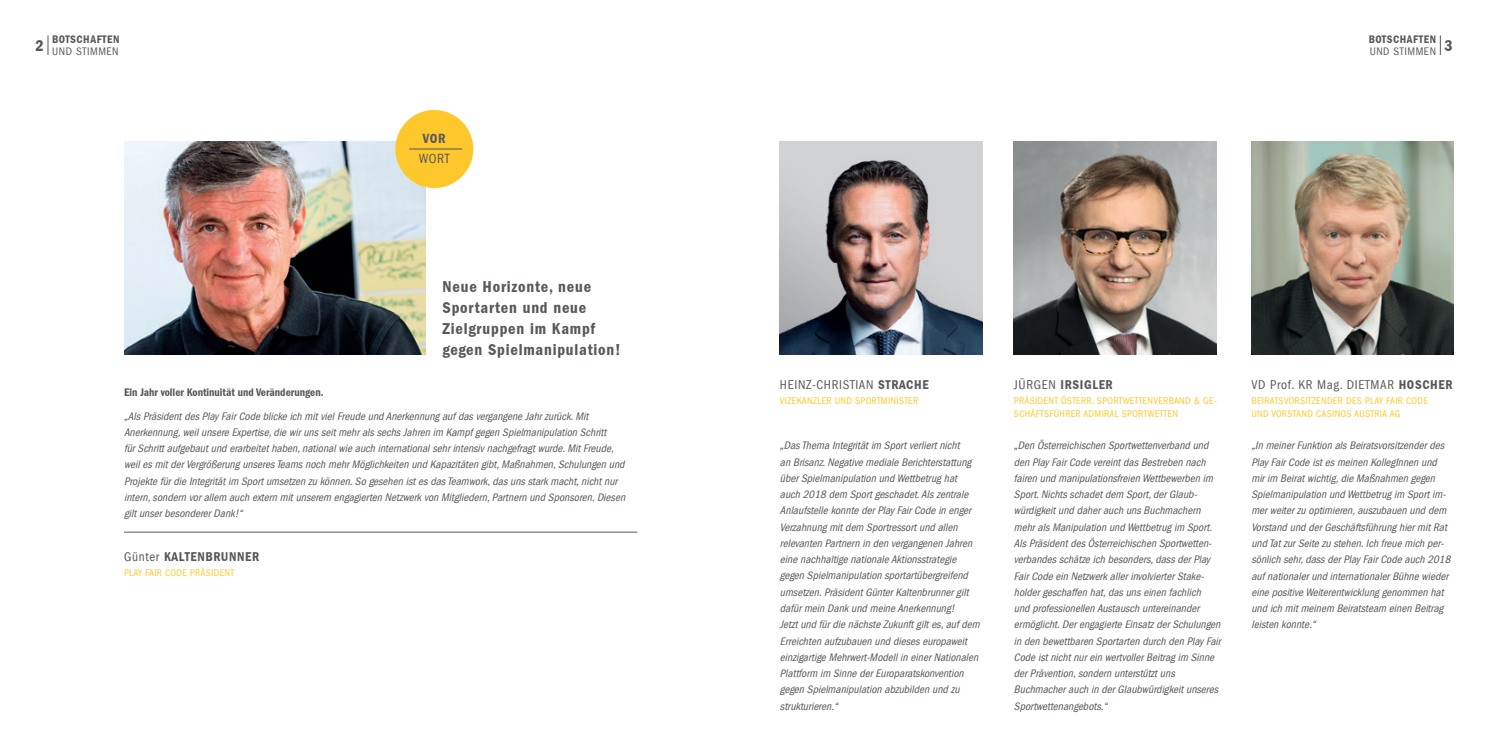
<style>
.page{position:relative;width:1489px;height:745px;background:#fff}
.page>*{position:absolute;margin:0;border:0;box-sizing:border-box;transform-origin:0 0}
.t1{font:600 condensed 16.25px/21.2px "Franklin Gothic";letter-spacing:.05em;color:#57585a}
.t2{font:condensed 13.75px "Franklin Gothic";color:#57585a}
.t3{font:600 condensed 13.75px "Franklin Gothic";color:#57585a}
.t4{font:condensed 13.12px "Franklin Gothic";letter-spacing:.05em;color:#57585a}
.t5{font:600 condensed 13.12px "Franklin Gothic";letter-spacing:.05em;color:#57585a}
.t6{font:italic condensed 11.25px/16.2px "Franklin Gothic";color:#57585a}
.t7{font:600 condensed 11.25px/11.2px "Franklin Gothic";letter-spacing:.05em;color:#57585a;text-align:right}
.t8{font:600 condensed 11.25px "Franklin Gothic";color:#57585a}
.t9{font:condensed 10px/12.5px "Franklin Gothic";letter-spacing:.03em;color:#fec82d}
.s1{font-weight:400}
.s2{font-weight:600}
</style>
<div class="page">
<img style="left:124px;top:142px;width:301px;height:212px">
<hr style="left:124px;top:531px;width:513px;height:1px;background:#57585a">
<div style="left:395px;top:110px;width:78px;height:78px;background:#fec82d;border-radius:50%"></div>
<hr style="left:409px;top:149px;width:53px;height:1px;background:#57585a">
<svg style="left:48px;top:35px;width:1px;height:20px"></svg>
<svg style="left:1439px;top:35px;width:1px;height:20px"></svg>
<img style="left:780px;top:142px;width:201px;height:212px">
<img style="left:1013px;top:142px;width:202px;height:212px">
<img style="left:1251px;top:142px;width:202px;height:212px">
<p class="t7" style="left:35px;top:34px;width:86px">BOTSCHAFTEN<br><sup>2</sup> <span class="s1">UND STIMMEN</span></p>
<p class="t7" style="left:1368px;top:34px;width:86px;text-align:left">BOTSCHAFTEN<br><span class="s1">UND STIMMEN</span> <sup>3</sup></p>
<p class="t3" style="left:423px;top:131px;width:24px">VOR</p>
<p class="t2" style="left:419px;top:151px;width:32px">WORT</p>
<h1 class="t1" style="left:442px;top:275px;width:180px">Neue Horizonte, neue<br>Sportarten und neue<br>Zielgruppen im Kampf gegen Spielmanipulation!</h1>
<p class="t8" style="left:124px;top:386px;width:201px">Ein Jahr voller Kontinuität und Veränderungen.</p>
<p class="t6" style="left:124px;top:407px;width:505px">„AlsPräsidentdesPlayFairCodeblickeich mitvielFreudeund AnerkennungaufdasvergangeneJahrzurück.Mit Anerkennung,weilunsereExpertise,diewirunsseitmehralssechsJahren im Kampfgegen Spielmanipulation Schritt fürSchrittaufgebautund erarbeitethaben,nationalwieauch internationalsehrintensivnachgefragtwurde.MitFreude, weilesmitderVergrößerungunseresTeamsnoch mehrMöglichkeiten und Kapazitäten gibt,Maßnahmen,Schulungen und ProjektefürdieIntegritätim Sportumsetzen zu können.So gesehen istesdasTeamwork,dasunsstarkmacht,nichtnur intern,sondern vorallem auch extern mitunserem engagierten Netzwerkvon Mitgliedern,Partnern und Sponsoren.Diesen giltunserbesondererDank!“</p>
<p class="t5" style="left:124px;top:548px;width:137px"><span class="s1">Günter</span> KALTENBRUNNER</p>
<p class="t9" style="left:124px;top:566px;width:111px">PLAY FAIR CODE PRÄSIDENT</p>
<p class="t4" style="left:780px;top:377px;width:150px">HEINZ-CHRISTIAN <span class="s2">STRACHE</span></p>
<p class="t5" style="left:1013px;top:376px;width:100px"><span class="s1">JÜRGEN</span> IRSIGLER</p>
<p class="t4" style="left:1251px;top:377px;width:202px">VD Prof. KR Mag. DIETMAR <span class="s2">HOSCHER</span></p>
<p class="t9" style="left:780px;top:394px;width:140px">VIZEKANZLER UND SPORTMINISTER</p>
<p class="t9" style="left:1013px;top:394px;width:204px">PRÄSIDENT ÖSTERR. SPORTWETTENVERBAND &amp; GE-<br>SCHÄFTSFÜHRER ADMIRAL SPORTWETTEN</p>
<p class="t9" style="left:1251px;top:394px;width:178px">BEIRATSVORSITZENDER DES PLAY FAIR CODE<br>UND VORSTAND CASINOS AUSTRIA AG</p>
<p class="t6" style="left:780px;top:437px;width:204px">„DasThema Integritätim Sportverliertnicht<br>an Brisanz.NegativemedialeBerichterstattung überSpielmanipulation und Wettbetrughat auch 2018 dem Sportgeschadet.Alszentrale AnlaufstellekonntederPlayFairCodein enger Verzahnungmitdem Sportressortund allen relevanten Partnern in den vergangenen Jahren einenachhaltigenationaleAktionsstrategie gegen Spielmanipulation sportartübergreifend umsetzen.PräsidentGünterKaltenbrunnergilt dafürmein Dankund meineAnerkennung!<br>Jetztund fürdienächsteZukunftgiltes,aufdem Erreichten aufzubauen und dieseseuropaweit einzigartigeMehrwert-Modellin einerNationalen Plattform im SinnederEuroparatskonvention gegen Spielmanipulation abzubilden und zu strukturieren.“</p>
<p class="t6" style="left:1013px;top:437px;width:211px">„Den Österreichischen Sportwettenverband und den PlayFairCodevereintdasBestreben nach fairen und manipulationsfreien Wettbewerben im Sport.Nichtsschadetdem Sport,derGlaub&shy;würdigkeitund daherauch unsBuchmachern mehralsManipulation und Wettbetrugim Sport.<br>AlsPräsidentdesÖsterreichischen Sportwetten&shy;verbandesschätzeich besonders,dassderPlay FairCodeein NetzwerkallerinvolvierterStake&shy;holdergeschaffen hat,dasunseinen fachlich und professionellen Austausch untereinander ermöglicht.DerengagierteEinsatzderSchulungen in den bewettbaren Sportarten durch den PlayFair Codeistnichtnurein wertvollerBeitragim Sinne derPrävention,sondern unterstütztuns Buchmacherauch in derGlaubwürdigkeitunseres Sportwettenangebots.“</p>
<p class="t6" style="left:1251px;top:437px;width:203px">„In meinerFunktion alsBeiratsvorsitzenderdes PlayFairCodeistesmeinen KollegInnen und mirim Beiratwichtig,dieMaßnahmen gegen Spielmanipulation und Wettbetrugim Sportim&shy;merweiterzu optimieren,auszubauen und dem Vorstand und derGeschäftsführunghiermitRat und TatzurSeitezu stehen.Ich freuemich per&shy;sönlich sehr,dassderPlayFairCodeauch 2018 aufnationalerund internationalerBühnewieder einepositiveWeiterentwicklunggenommen hat und ich mitmeinem Beiratsteam einen Beitrag leisten konnte.“</p>
</div>
